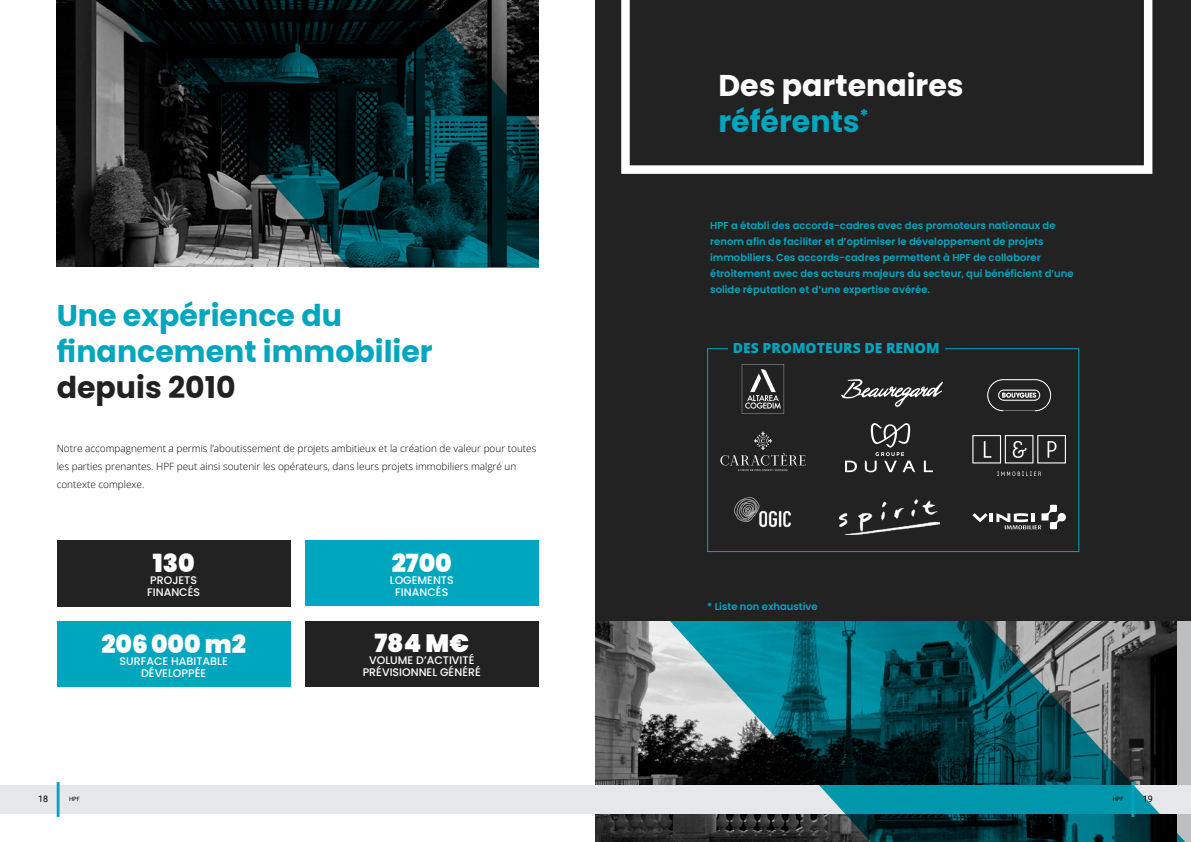
<style>
.page{position:relative;width:1191px;height:842px;background:#fff}
.page>*{position:absolute;margin:0;border:0;box-sizing:border-box;transform-origin:0 0}
.t1{font:700 30px/36px "Poppins";color:#00a6be}
.t2{font:700 30px/36px "Poppins";color:#fff}
.t3{font:700 30px "Poppins";color:#222223}
.t4{font:900 25px "Poppins";color:#fff}
.t5{font:800 14px "Open Sans";color:#00a6be}
.t6{font:500 11px/12px "Poppins";color:#fff;text-align:center}
.t7{font:600 10px/16px "Poppins";color:#00a6be}
.t8{font:300 10px/18px "Open Sans";color:#000}
.t9{font:9px "Roboto";color:#000}
.t10{font:6px "Poppins";letter-spacing:.005em;color:#000}
.s1{color:#00a6be}
</style>
<div class="page">
<div style="left:0;top:785px;width:595px;height:29px;background:#e6e7e8"></div>
<div style="left:595px;top:0;width:596px;height:842px;background:#222223"></div>
<svg style="left:742px;top:364px;width:42px;height:50px"></svg>
<svg style="left:987px;top:379px;width:64px;height:32px"></svg>
<img style="left:595px;top:621px;width:40px;height:221px">
<div style="left:587px;top:785px;width:604px;height:29px;background:#e6e7e8"></div>
<div style="left:707px;top:348px;width:372px;height:204px;border:1px solid #00a6be"></div>
<svg style="left:635px;top:621px;width:556px;height:221px;background:#33656c"></svg>
<div style="left:728px;top:343px;width:216px;height:20px;background:#222223"></div>
<svg style="left:720px;top:431px;width:85px;height:40px"></svg>
<svg style="left:972px;top:505px;width:94px;height:24px"></svg>
<svg style="left:972px;top:435px;width:94px;height:41px"></svg>
<svg style="left:841px;top:379px;width:102px;height:28px"></svg>
<svg style="left:845px;top:423px;width:88px;height:49px"></svg>
<img style="left:839px;top:499px;width:100px;height:36px">
<hr style="left:1131px;top:782px;width:3px;height:35px;background:#00a6be">
<hr style="left:57px;top:782px;width:3px;height:35px;background:#00a6be">
<div style="left:57px;top:540px;width:234px;height:66px;background:#222223"></div>
<div style="left:57px;top:621px;width:234px;height:66px;background:#00a6be"></div>
<div style="left:305px;top:621px;width:234px;height:66px;background:#222223"></div>
<div style="left:305px;top:540px;width:234px;height:66px;background:#00a6be"></div>
<svg style="left:621px;top:0;width:531px;height:174px"></svg>
<div style="left:707px;top:58px;width:337px;height:80px;background:#222223"></div>
<svg style="left:61px;top:0;width:478px;height:267px;background:#15292c"></svg>
<img style="left:734px;top:497px;width:57px;height:31px">
<h1 class="t2" style="left:718px;top:67px;width:247px">Des partenaires <span class="s1">référents</span><sup>*</sup></h1>
<h1 class="t1" style="left:57px;top:298px;width:377px">Une expérience du financement immobilier</h1>
<h1 class="t3" style="left:57px;top:370px;width:180px">depuis 2010</h1>
<p class="t8" style="left:57px;top:439px;width:481px">Notre accompagnement a permis l’aboutissement de projets ambitieux et la création de valeur pour toutes les parties prenantes. HPF peut ainsi soutenir les opérateurs, dans leurs projets immobiliers malgré un contexte complexe.</p>
<h2 class="t4" style="left:153px;top:548px;width:43px">130</h2>
<p class="t6" style="left:147px;top:574px;width:55px;text-align:left">PROJETS<br>FINANCÉS</p>
<h2 class="t4" style="left:101px;top:629px;width:146px">206000 m2</h2>
<p class="t6" style="left:119px;top:655px;width:110px">SURFACE HABITABLE<br>DÉVELOPPÉE</p>
<h2 class="t4" style="left:392px;top:549px;width:62px">2700</h2>
<p class="t6" style="left:390px;top:574px;width:66px">LOGEMENTS<br>FINANCÉS</p>
<h2 class="t4" style="left:374px;top:629px;width:96px">784 M€</h2>
<p class="t6" style="left:363px;top:654px;width:120px">VOLUME D’ACTIVITÉ<br>PRÉVISIONNEL GÉNÉRÉ</p>
<p class="t7" style="left:710px;top:217px;width:365px">HPF a établi des accords-cadres avec des promoteurs nationaux de renom afin de faciliter et d’optimiser le développement de projets immobiliers. Ces accords-cadres permettent à HPF de collaborer étroitement avec des acteurs majeurs du secteur, qui bénéficient d’une solide réputation et d’une expertise avérée.</p>
<h3 class="t5" style="left:733px;top:338px;width:208px">DES PROMOTEURS DE RENOM</h3>
<p class="t7" style="left:707px;top:599px;width:112px">* Liste non exhaustive</p>
<p class="t9" style="left:38px;top:793px;width:12px">18</p>
<p class="t10" style="left:69px;top:795px;width:12px">HPF</p>
<p class="t10" style="left:1112px;top:795px;width:12px">HPF</p>
<p class="t9" style="left:1142px;top:793px;width:12px">19</p>
</div>
